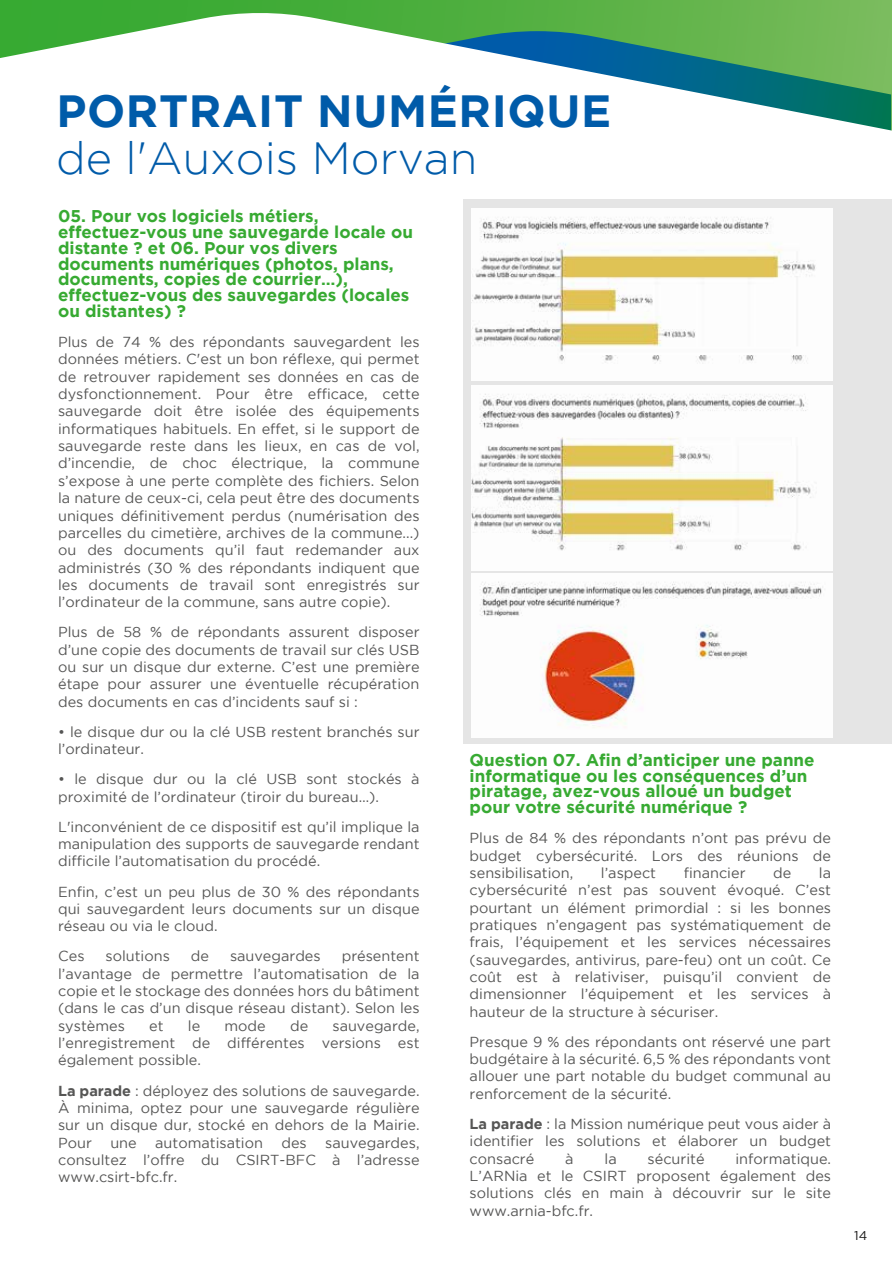
<style>
.page{position:relative;width:893px;height:1263px;background:#fff}
.page>*{position:absolute;margin:0;border:0;box-sizing:border-box;transform-origin:0 0}
.t1{font:700 45px "Gotham";letter-spacing:.015em;color:#005ba9}
.t2{font:300 45px "Gotham";color:#005ba9}
.t3{font:700 16.95px/15.8px "Gotham";color:#37aa32}
.t4{font:14.4px/17.4px "Gotham";color:#565655;text-align:justify}
.t5{font:12.75px "Gotham";color:#181716}
.s1{font-weight:700}
</style>
<div class="page">
<div style="left:0;top:0;width:891px;height:360px;background:linear-gradient(to right,#2da72b,#74b957)"></div>
<svg style="left:0;top:11px;width:891px;height:349px"></svg>
<div style="left:463px;top:199px;width:429px;height:545px;background:#e5e5e5"></div>
<img style="left:471px;top:386px;width:362px;height:184px">
<img style="left:471px;top:573px;width:362px;height:165px">
<img style="left:471px;top:208px;width:362px;height:172px">
<h1 class="t1" style="left:56px;top:85px;width:556px">PORTRAIT NUMÉRIQUE</h1>
<h1 class="t2" style="left:56px;top:134px;width:423px">de l'Auxois Morvan</h1>
<p class="t3" style="left:58px;top:208px;width:356px">05. Pour vos logiciels métiers, effectuez-vous une sauvegarde locale ou distante ? et 06. Pour vos divers documents numériques (photos, plans, documents, copies de courrier…), effectuez-vous des sauvegardes (locales ou distantes) ?</p>
<p class="t4" style="left:58px;top:333px;width:363px">Plus de 74 % des répondants sauvegardent les données métiers. C'est un bon réflexe, qui permet de retrouver rapidement ses données en cas de dysfonctionnement. Pour être efficace, cette sauvegarde doit être isolée des équipements informatiques habituels. En effet, si le support de sauvegarde reste dans les lieux, en cas de vol, d’incendie, de choc électrique, la commune s’expose à une perte complète des fichiers. Selon la nature de ceux-ci, cela peut être des documents uniques définitivement perdus (numérisation des parcelles du cimetière, archives de la commune...) ou des documents qu’il faut redemander aux administrés (30 % des répondants indiquent que les documents de travail sont enregistrés sur l’ordinateur de la commune, sans autre copie).</p>
<p class="t4" style="left:58px;top:623px;width:363px">Plus de 58 % de répondants assurent disposer d’une copie des documents de travail sur clés USB ou sur un disque dur externe. C’est une première étape pour assurer une éventuelle récupération des documents en cas d’incidents sauf si :</p>
<p class="t4" style="left:58px;top:723px;width:363px">• le disque dur ou la clé USB restent branchés sur l’ordinateur.</p>
<p class="t4" style="left:58px;top:770px;width:363px">• le disque dur ou la clé USB sont stockés à proximité de l’ordinateur (tiroir du bureau…).</p>
<p class="t4" style="left:58px;top:818px;width:363px">L'inconvénient de ce dispositif est qu’il implique la manipulation des supports de sauvegarde rendant difficile l’automatisation du procédé.</p>
<p class="t4" style="left:58px;top:882px;width:363px">Enfin, c’est un peu plus de 30 % des répondants qui sauvegardent leurs documents sur un disque réseau ou via le cloud.</p>
<p class="t4" style="left:58px;top:947px;width:28px">Ces</p>
<p class="t4" style="left:106px;top:947px;width:66px">solutions</p>
<p class="t4" style="left:191px;top:947px;width:20px">de</p>
<p class="t4" style="left:230px;top:947px;width:92px">sauvegardes</p>
<p class="t4" style="left:58px;top:947px;width:363px;text-indent:284px">présentent l’avantage de permettre l’automatisation de la copie et le stockage des données hors du bâtiment (dans le cas d’un disque réseau distant). Selon les systèmes</p>
<p class="t4" style="left:58px;top:1017px;width:363px;text-indent:274px">sauvegarde, l’enregistrement de différentes versions est également possible.</p>
<p class="t4" style="left:58px;top:1081px;width:363px"><span class="s1">La parade</span> : déployez des solutions de sauvegarde.<br>À minima, optez pour une sauvegarde régulière sur un disque dur, stocké en dehors de la Mairie.<br>Pour</p>
<p class="t4" style="left:149px;top:1017px;width:16px">et</p>
<p class="t4" style="left:188px;top:1017px;width:14px">le</p>
<p class="t4" style="left:225px;top:1017px;width:43px">mode</p>
<p class="t4" style="left:290px;top:1017px;width:20px">de</p>
<p class="t4" style="left:58px;top:1133px;width:363px;text-indent:267px">sauvegardes, consultez l’offre du CSIRT-BFC à l’adresse www.csirt-bfc.fr.</p>
<p class="t4" style="left:110px;top:1133px;width:28px">une</p>
<p class="t4" style="left:155px;top:1133px;width:109px">automatisation</p>
<p class="t4" style="left:281px;top:1133px;width:27px">des</p>
<p class="t3" style="left:470px;top:751px;width:346px">Question 07. Afin d’anticiper une panne informatique ou les conséquences d’un piratage, avez-vous alloué un budget pour votre sécurité numérique ?</p>
<p class="t4" style="left:470px;top:829px;width:363px">Plus de 84 % des répondants n’ont pas prévu de budget cybersécurité. Lors des réunions de sensibilisation,</p>
<p class="t4" style="left:601px;top:864px;width:57px">l’aspect</p>
<p class="t4" style="left:684px;top:864px;width:63px">financier</p>
<p class="t4" style="left:773px;top:864px;width:20px">de</p>
<p class="t4" style="left:470px;top:864px;width:363px;text-indent:349px">la cybersécurité n’est pas souvent évoqué. C’est pourtant un élément primordial : si les bonnes pratiques n’engagent pas systématiquement de frais, l’équipement et les services nécessaires (sauvegardes, antivirus, pare-feu) ont un coût. Ce coût est à relativiser, puisqu’il convient de dimensionner l’équipement et les services à hauteur de la structure à sécuriser.</p>
<p class="t4" style="left:470px;top:1033px;width:363px">Presque 9 % des répondants ont réservé une part budgétaire à la sécurité. 6,5 % des répondants vont allouer une part notable du budget communal au renforcement de la sécurité.</p>
<p class="t4" style="left:470px;top:1115px;width:363px"><span class="s1">La parade</span> : la Mission numérique peut vous aider à identifier les solutions et élaborer un budget consacré</p>
<p class="t4" style="left:565px;top:1149px;width:10px">à</p>
<p class="t4" style="left:605px;top:1149px;width:14px">la</p>
<p class="t4" style="left:648px;top:1149px;width:58px">sécurité</p>
<p class="t4" style="left:470px;top:1149px;width:363px;text-indent:266px">informatique.<br>L’ARNia et le CSIRT proposent également des solutions clés en main à découvrir sur le site www.arnia-bfc.fr.</p>
<p class="t5" style="left:854px;top:1228px;width:15px">14</p>
</div>
